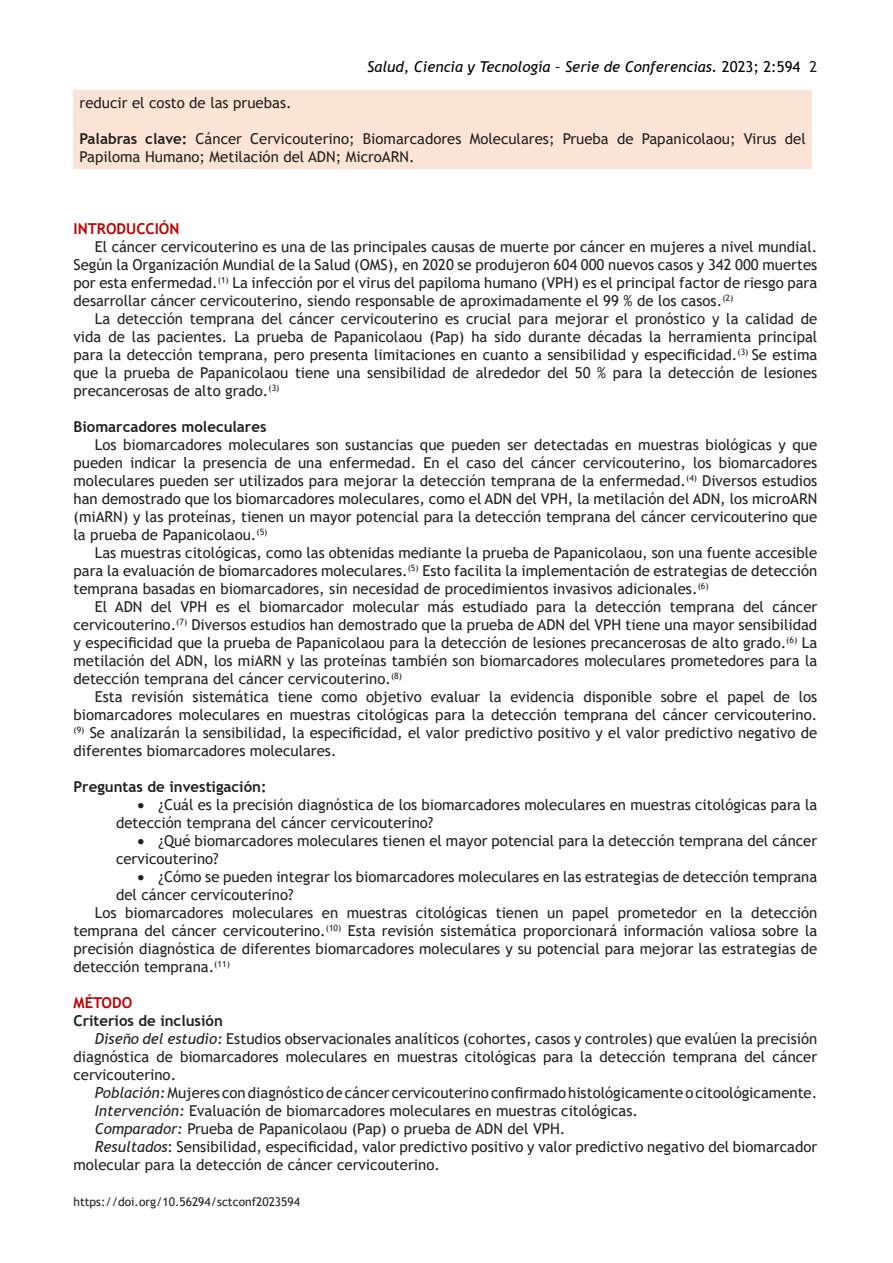
<style>
.page{position:relative;width:893px;height:1263px;background:#fff}
.page>*{position:absolute;margin:0;border:0;box-sizing:border-box;transform-origin:0 0}
.t1{font:15px/18px "Trebuchet MS";color:#231f20;text-align:justify}
.t2{font:700 15px "Trebuchet MS";color:#231f20}
.t3{font:italic 15px "Trebuchet MS";color:#000}
.t4{font:700 15px "Trebuchet MS";color:#c00000}
.t5{font:12px "Trebuchet MS";color:#231f20}
.s1{font-style:normal}
.s2{font-style:normal;color:#231f20}
.s3{font-weight:700}
.s4{font-style:italic}
</style>
<div class="page">
<div style="left:74px;top:90px;width:738px;height:78px;background:#fbe4d5"></div>
<p class="t3" style="left:367px;top:58px;width:452px">Salud, Ciencia y Tecnología – Serie de Conferencias. <span class="s1">2023; 2:594</span> <span class="s2">2</span></p>
<p class="t1" style="left:80px;top:94px;width:214px">reducir el costo de las pruebas.</p>
<p class="t1" style="left:80px;top:130px;width:728px"><span class="s3">Palabras clave:</span> Cáncer Cervicouterino; Biomarcadores Moleculares; Prueba de Papanicolaou; Virus del<br>Papiloma Humano; Metilación del ADN; MicroARN.</p>
<p class="t4" style="left:74px;top:219px;width:107px">INTRODUCCIÓN</p>
<p class="t1" style="left:74px;top:238px;width:745px;text-indent:21px">El cáncer cervicouterino es una de las principales causas de muerte por cáncer en mujeres a nivel mundial.<br>Según la Organización Mundial de la Salud (OMS), en 2020 se produjeron 604 000 nuevos casos y 342 000 muertes por esta enfermedad.<sup>(1)</sup> La infección por el virus del papiloma humano (VPH) es el principal factor de riesgo para desarrollar cáncer cervicouterino, siendo responsable de aproximadamente el 99 % de los casos.<sup>(2)</sup></p>
<p class="t1" style="left:74px;top:310px;width:745px;text-indent:21px">La detección temprana del cáncer cervicouterino es crucial para mejorar el pronóstico y la calidad de vida de las pacientes. La prueba de Papanicolaou (Pap) ha sido durante décadas la herramienta principal para la detección temprana, pero presenta limitaciones en cuanto a sensibilidad y especificidad.<sup>(3)</sup> Se estima que la prueba de Papanicolaou tiene una sensibilidad de alrededor del 50 % para la detección de lesiones precancerosas de alto grado.<sup>(3)</sup></p>
<p class="t2" style="left:74px;top:417px;width:194px">Biomarcadores moleculares</p>
<p class="t1" style="left:74px;top:436px;width:745px;text-indent:21px">Los biomarcadores moleculares son sustancias que pueden ser detectadas en muestras biológicas y que pueden indicar la presencia de una enfermedad. En el caso del cáncer cervicouterino, los biomarcadores moleculares pueden ser utilizados para mejorar la detección temprana de la enfermedad.<sup>(4)</sup> Diversos estudios han demostrado que los biomarcadores moleculares, como el ADN del VPH, la metilación del ADN, los microARN (miARN) y las proteínas, tienen un mayor potencial para la detección temprana del cáncer cervicouterino que la prueba de Papanicolaou.<sup>(5)</sup></p>
<p class="t1" style="left:74px;top:544px;width:745px;text-indent:21px">Las muestras citológicas, como las obtenidas mediante la prueba de Papanicolaou, son una fuente accesible para la evaluación de biomarcadores moleculares.<sup>(5)</sup> Esto facilita la implementación de estrategias de detección temprana basadas en biomarcadores, sin necesidad de procedimientos invasivos adicionales.<sup>(6)</sup></p>
<p class="t1" style="left:74px;top:598px;width:745px;text-indent:21px">El ADN del VPH es el biomarcador molecular más estudiado para la detección temprana del cáncer cervicouterino.<sup>(7)</sup> Diversos estudios han demostrado que la prueba de ADN del VPH tiene una mayor sensibilidad y especificidad que la prueba de Papanicolaou para la detección de lesiones precancerosas de alto grado.<sup>(6)</sup> La metilación del ADN, los miARN y las proteínas también son biomarcadores moleculares prometedores para la detección temprana del cáncer cervicouterino.<sup>(8)</sup></p>
<p class="t1" style="left:74px;top:688px;width:745px;text-indent:21px">Esta revisión sistemática tiene como objetivo evaluar la evidencia disponible sobre el papel de los biomarcadores moleculares en muestras citológicas para la detección temprana del cáncer cervicouterino. <sup>(9)</sup> Se analizarán la sensibilidad, la especificidad, el valor predictivo positivo y el valor predictivo negativo de diferentes biomarcadores moleculares.</p>
<p class="t2" style="left:74px;top:777px;width:195px">Preguntas de investigación:</p>
<p class="t1" style="left:116px;top:796px;width:703px;text-indent:21px">• ¿Cuál es la precisión diagnóstica de los biomarcadores moleculares en muestras citológicas para la detección temprana del cáncer cervicouterino?</p>
<p class="t1" style="left:116px;top:832px;width:703px;text-indent:21px">• ¿Qué biomarcadores moleculares tienen el mayor potencial para la detección temprana del cáncer cervicouterino?</p>
<p class="t1" style="left:116px;top:868px;width:703px;text-indent:21px">• ¿Cómo se pueden integrar los biomarcadores moleculares en las estrategias de detección temprana del cáncer cervicouterino?</p>
<p class="t1" style="left:74px;top:904px;width:745px;text-indent:21px">Los biomarcadores moleculares en muestras citológicas tienen un papel prometedor en la detección temprana del cáncer cervicouterino.<sup>(10)</sup> Esta revisión sistemática proporcionará información valiosa sobre la precisión diagnóstica de diferentes biomarcadores moleculares y su potencial para mejorar las estrategias de detección temprana.<sup>(11)</sup></p>
<p class="t4" style="left:74px;top:993px;width:60px">MÉTODO</p>
<p class="t2" style="left:74px;top:1011px;width:151px">Criterios de inclusión</p>
<p class="t1" style="left:74px;top:1030px;width:745px;text-indent:21px"><span class="s4">Diseño del estudio:</span> Estudios observacionales analíticos (cohortes, casos y controles) que evalúen la precisión diagnóstica de biomarcadores moleculares en muestras citológicas para la detección temprana del cáncer cervicouterino.</p>
<p class="t1" style="left:95px;top:1084px;width:724px"><span class="s4">Población:</span> Mujeres con diagnóstico de cáncer cervicouterino confirmado histológicamente o citoológicamente.</p>
<p class="t1" style="left:95px;top:1102px;width:545px"><span class="s4">Intervención:</span> Evaluación de biomarcadores moleculares en muestras citológicas.</p>
<p class="t1" style="left:95px;top:1120px;width:472px"><span class="s4">Comparador:</span> Prueba de Papanicolaou (Pap) o prueba de ADN del VPH.</p>
<p class="t1" style="left:74px;top:1138px;width:745px;text-indent:21px"><span class="s4">Resultados</span>: Sensibilidad, especificidad, valor predictivo positivo y valor predictivo negativo del biomarcador molecular para la detección de cáncer cervicouterino.</p>
<p class="t5" style="left:74px;top:1194px;width:228px">https://doi.org/10.56294/sctconf2023594</p>
</div>
